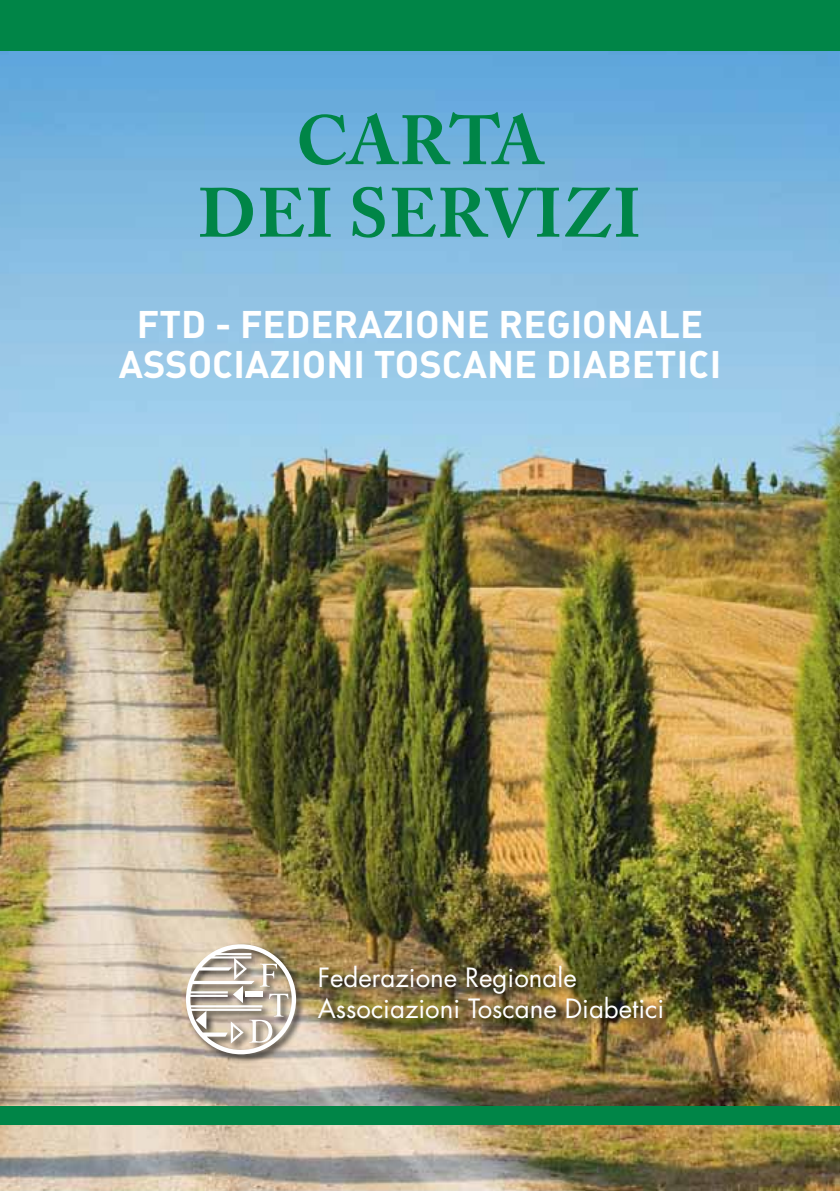
<style>
.page{position:relative;width:840px;height:1191px;background:#fff}
.page>*{position:absolute;margin:0;border:0;box-sizing:border-box;transform-origin:0 0}
.t1{font:700 68.8px/72.6px "Adobe Caslon Pro";letter-spacing:.01em;color:#008547;text-align:center}
.t2{font:38px/40px "DIN Bold Alternate";color:#fff;text-align:center}
.t3{font:25.8px/31px "Futura";color:#fff}
</style>
<div class="page">
<img style="left:0;top:50px;width:839px;height:1141px">
<div style="left:0;top:0;width:839px;height:50px;background:#008547"></div>
<div style="left:0;top:1106px;width:839px;height:18px;background:#008547"></div>
<div style="left:183px;top:942px;width:489px;height:122px;background:#000;opacity:.75"></div>
<svg style="left:186px;top:944px;width:110px;height:110px"></svg>
<h1 class="t1" style="left:198px;top:104px;width:444px">CARTA<br>DEI SERVIZI</h1>
<p class="t2" style="left:119px;top:302px;width:603px">FTD - FEDERAZIONE REGIONALE<br>ASSOCIAZIONI TOSCANE DIABETICI</p>
<p class="t3" style="left:317px;top:962px;width:348px">Federazione Regionale<br>Associazioni Toscane Diabetici</p>
</div>
